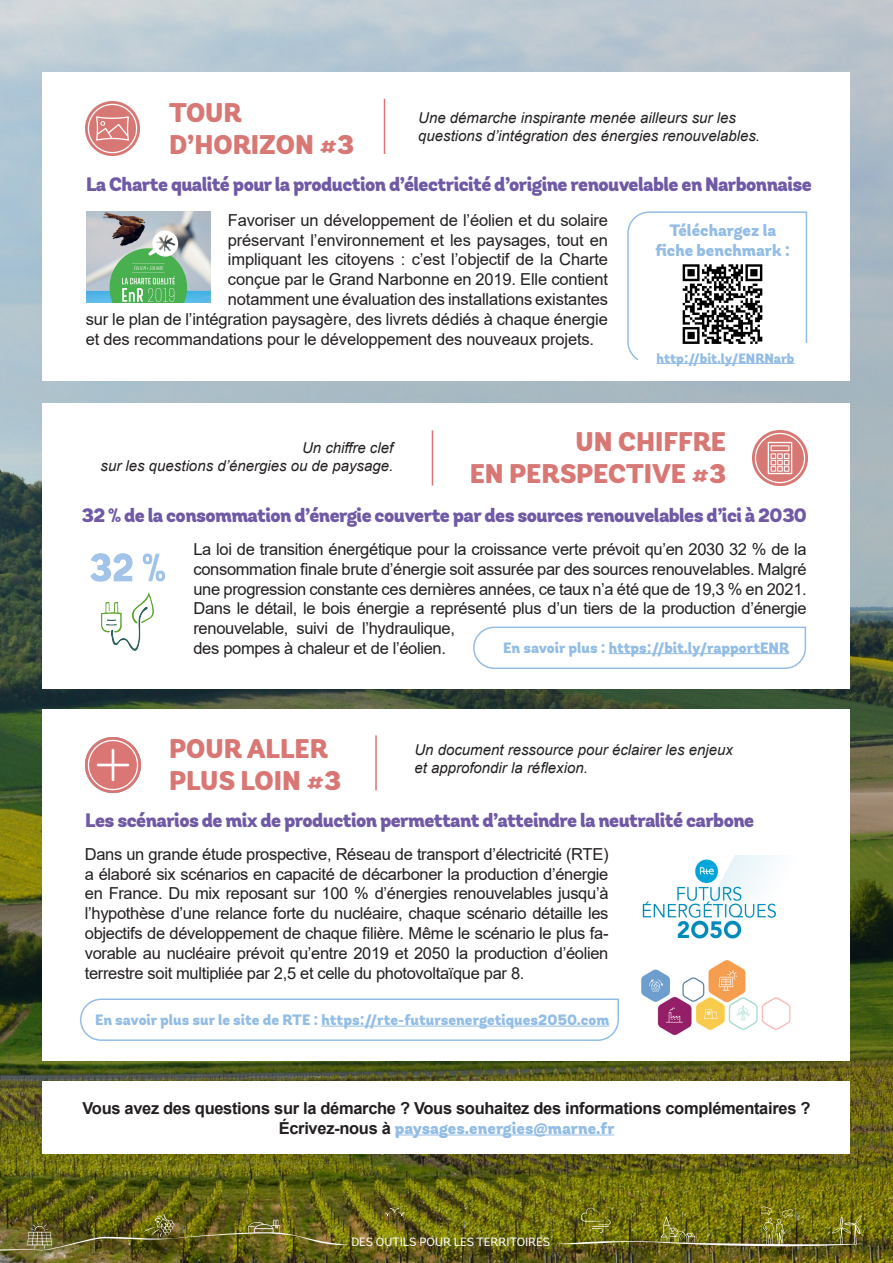
<style>
.page{position:relative;width:893px;height:1263px;background:#fff}
.page>*{position:absolute;margin:0;border:0;box-sizing:border-box;transform-origin:0 0}
.bloc_texte{font:900 27px/32.4px "Andes Rounded";color:#d87774}
.bloc_texte-2{font:900 19.5px "Andes Rounded";letter-spacing:-.03em;color:#7059a5}
.bloc_texte-3{font:16.5px/19.8px "Arial";letter-spacing:-.02em;color:#231f20}
.bloc_texte-4{font:700 16.5px/19.8px "Arial";letter-spacing:-.02em;color:#231f20;text-align:center}
.bloc_texte-5{font:900 16.5px/19.8px "Andes Rounded";color:#93bde5;text-align:center}
.bloc_texte-6{font:italic 15px/18px "Arial";color:#231f20}
.bloc_texte-7{font:900 15px "Andes Rounded";color:#93bde5}
.bloc_texte-8{font:900 13.5px "Andes Rounded";color:#93bde5}
.bloc_texte-9{font:12px "Andes Rounded";color:#fff}
.s1{font-family:"Andes Rounded";font-weight:900;color:#93bde5}
</style>
<div class="page">
<img style="left:0;top:0;width:893px;height:1263px">
<div style="left:43px;top:72px;width:807px;height:309px;background:#fff"></div>
<div style="left:43px;top:403px;width:807px;height:286px;background:#fff"></div>
<div style="left:43px;top:710px;width:807px;height:351px;background:#fff"></div>
<div style="left:43px;top:1081px;width:807px;height:73px;background:#fff"></div>
<svg style="left:385px;top:1208px;width:20px;height:8px"></svg>
<img style="left:0;top:1214px;width:347px;height:37px">
<img style="left:558px;top:1206px;width:304px;height:40px">
<hr style="left:384px;top:99px;width:1px;height:55px;background:#d87774">
<img style="left:86px;top:211px;width:125px;height:92px">
<img style="left:753px;top:430px;width:55px;height:55px">
<hr style="left:432px;top:430px;width:1px;height:55px;background:#d87774">
<svg style="left:627px;top:211px;width:181px;height:150px"></svg>
<div style="left:638px;top:343px;width:177px;height:29px;background:#fff"></div>
<hr style="left:657px;top:363px;width:137px;height:1px;background:#93bde5">
<svg style="left:473px;top:626px;width:334px;height:43px"></svg>
<hr style="left:609px;top:653px;width:180px;height:1px;background:#93bde5">
<img style="left:85px;top:738px;width:55px;height:55px">
<hr style="left:375px;top:735px;width:2px;height:55px;background:#d87774">
<img style="left:642px;top:855px;width:135px;height:84px">
<svg style="left:80px;top:998px;width:539px;height:43px"></svg>
<hr style="left:322px;top:1026px;width:287px;height:1px;background:#93bde5">
<img style="left:85px;top:101px;width:54px;height:55px">
<img style="left:90px;top:553px;width:75px;height:98px">
<img style="left:674px;top:262px;width:98px;height:82px">
<img style="left:641px;top:960px;width:150px;height:76px">
<hr style="left:395px;top:1134px;width:219px;height:1px;background:#93bde5">
<p class="bloc_texte" style="left:169px;top:97px;width:186px">TOUR<br>D’HORIZON #3</p>
<p class="bloc_texte-6" style="left:418px;top:109px;width:343px">Une démarche inspirante menée ailleurs sur les questions d’intégration des énergies renouvelables.</p>
<p class="bloc_texte-2" style="left:86px;top:172px;width:727px">La Charte qualité pour la production d’électricité d’origine renouvelable en Narbonnaise</p>
<p class="bloc_texte-3" style="left:228px;top:210px;width:382px">Favoriser un développement de l’éolien et du solaire</p>
<p class="bloc_texte-3" style="left:228px;top:230px;width:382px">préservant l’environnement et les paysages, tout en</p>
<p class="bloc_texte-3" style="left:228px;top:250px;width:382px">impliquant les citoyens : c’est l’objectif de la Charte</p>
<p class="bloc_texte-3" style="left:228px;top:269px;width:382px">conçue par le Grand Narbonne en 2019. Elle contient</p>
<p class="bloc_texte-3" style="left:228px;top:289px;width:382px">notamment une évaluation des installations existantes</p>
<p class="bloc_texte-3" style="left:86px;top:309px;width:524px">sur le plan de l’intégration paysagère, des livrets dédiés à chaque énergie</p>
<p class="bloc_texte-3" style="left:86px;top:329px;width:510px">et des recommandations pour le développement des nouveaux projets.</p>
<p class="bloc_texte-5" style="left:655px;top:221px;width:137px">Téléchargez la fiche benchmark :</p>
<p class="bloc_texte-8" style="left:657px;top:349px;width:139px">http://bit.ly/ENRNarb</p>
<p class="bloc_texte-6" style="left:101px;top:439px;width:294px;text-align:right">Un chiffre clef<br>sur les questions d’énergies ou de paysage.</p>
<p class="bloc_texte" style="left:470px;top:426px;width:258px;text-align:right">UN CHIFFRE<br>EN PERSPECTIVE #3</p>
<p class="bloc_texte-2" style="left:82px;top:503px;width:727px">32 % de la consommation d’énergie couverte par des sources renouvelables d’ici à 2030</p>
<p class="bloc_texte-3" style="left:193px;top:539px;width:615px">La loi de transition énergétique pour la croissance verte prévoit qu’en 2030 32 % de la consommation finale brute d’énergie soit assurée par des sources renouvelables. Malgré une progression constante ces dernières années, ce taux n’a été que de 19,3 % en 2021.<br>Dans le détail, le bois énergie a représenté plus d’un tiers de la production d’énergie renouvelable, suivi de l’hydraulique,<br>des pompes à chaleur et de l’éolien.</p>
<p class="bloc_texte-7" style="left:503px;top:638px;width:287px">En savoir plus : https://bit.ly/rapportENR</p>
<p class="bloc_texte" style="left:169px;top:734px;width:173px">POUR ALLER<br>PLUS LOIN #3</p>
<p class="bloc_texte-6" style="left:414px;top:741px;width:320px">Un document ressource pour éclairer les enjeux et approfondir la réflexion.</p>
<p class="bloc_texte-2" style="left:85px;top:807px;width:670px">Les scénarios de mix de production permettant d’atteindre la neutralité carbone</p>
<p class="bloc_texte-3" style="left:85px;top:844px;width:525px;text-align:justify">Dans un grande étude prospective, Réseau de transport d’électricité (RTE) a élaboré six scénarios en capacité de décarboner la production d’énergie en France. Du mix reposant sur 100 % d’énergies renouvelables jusqu’à l’hypothèse d’une relance forte du nucléaire, chaque scénario détaille les objectifs de développement de chaque filière. Même le scénario le plus fa&shy;vorable au nucléaire prévoit qu’entre 2019 et 2050 la production d’éolien terrestre soit multipliée par 2,5 et celle du photovoltaïque par 8.</p>
<p class="bloc_texte-7" style="left:95px;top:1010px;width:516px">En savoir plus sur le site de RTE : https://rte-futursenergetiques2050.com</p>
<p class="bloc_texte-4" style="left:82px;top:1099px;width:730px">Vous avez des questions sur la démarche ? Vous souhaitez des informations complémentaires ?<br>Écrivez-nous à <span class="s1">paysages.energies@marne.fr</span></p>
<p class="bloc_texte-9" style="left:351px;top:1235px;width:200px">DES OUTILS POUR LES TERRITOIRES</p>
</div>
